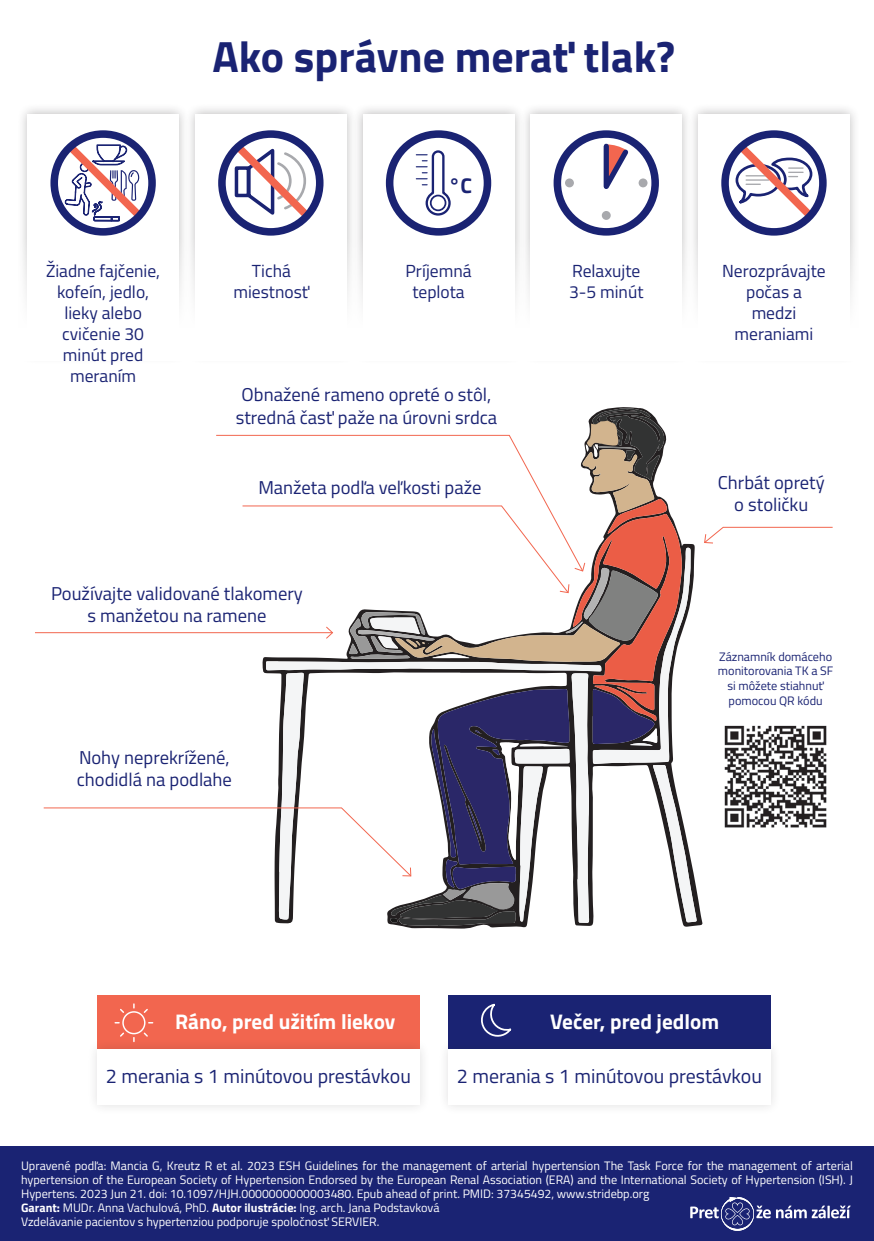
<style>
.page{position:relative;width:874px;height:1241px;background:#fff}
.page>*{position:absolute;margin:0;border:0;box-sizing:border-box;transform-origin:0 0}
.t1{font:700 43.75px "Titillium Web";color:#1a2373}
.t2{font:700 21.35px "Titillium Web";color:#1a2373}
.t3{font:700 21.18px "Titillium Web";color:#fff}
.t4{font:19.95px "Titillium Web";color:#1a2373}
.t5{font:18.55px/22.2px "Titillium Web";color:#1a2373;text-align:center}
.t6{font:17.5px/21px "Titillium Web";color:#1a2373;text-align:center}
.t7{font:12.25px/14px "Titillium Web";color:#fff;text-align:justify}
.t8{font:12.25px/14.7px "Titillium Web";color:#1a2373}
.s1{font-weight:700}
</style>
<div class="page">
<div style="left:687px;top:103px;width:172px;height:261px;background:#231f20;opacity:.3"></div>
<div style="left:698px;top:114px;width:151px;height:239px;background:#fff"></div>
<div style="left:520px;top:103px;width:172px;height:261px;background:#231f20;opacity:.3"></div>
<div style="left:530px;top:114px;width:151px;height:239px;background:#fff"></div>
<div style="left:352px;top:103px;width:172px;height:261px;background:#231f20;opacity:.3"></div>
<div style="left:363px;top:114px;width:151px;height:239px;background:#fff"></div>
<div style="left:185px;top:103px;width:172px;height:261px;background:#231f20;opacity:.3"></div>
<div style="left:195px;top:114px;width:151px;height:239px;background:#fff"></div>
<div style="left:17px;top:103px;width:172px;height:261px;background:#231f20;opacity:.3"></div>
<div style="left:28px;top:114px;width:150px;height:239px;background:#fff"></div>
<div style="left:0;top:235px;width:872px;height:126px;background:#fff"></div>
<div style="left:0;top:1146px;width:873px;height:94px;background:#1a2373"></div>
<hr style="left:35px;top:632px;width:297px;height:1px;background:#f2664f">
<svg style="left:43px;top:408px;width:653px;height:517px"></svg>
<svg style="left:704px;top:526px;width:129px;height:18px"></svg>
<div style="left:97px;top:995px;width:322px;height:55px;background:#f2664f"></div>
<div style="left:87px;top:1037px;width:342px;height:77px;background:#231f20;opacity:.15"></div>
<div style="left:97px;top:1048px;width:322px;height:56px;background:#fff"></div>
<svg style="left:114px;top:1003px;width:40px;height:39px"></svg>
<div style="left:553px;top:130px;width:105px;height:105px;border:8px solid #1a2373;border-radius:50%"></div>
<svg style="left:603px;top:141px;width:29px;height:48px"></svg>
<div style="left:564px;top:178px;width:9px;height:9px;background:#a8a9ad;border-radius:50%"></div>
<div style="left:638px;top:178px;width:9px;height:9px;background:#a8a9ad;border-radius:50%"></div>
<div style="left:601px;top:211px;width:9px;height:9px;background:#a8a9ad;border-radius:50%"></div>
<svg style="left:228px;top:138px;width:89px;height:88px"></svg>
<div style="left:218px;top:130px;width:105px;height:105px;border:8px solid #1a2373;border-radius:50%"></div>
<svg style="left:726px;top:137px;width:95px;height:89px"></svg>
<div style="left:721px;top:130px;width:105px;height:105px;border:8px solid #1a2373;border-radius:50%"></div>
<div style="left:385px;top:130px;width:106px;height:105px;border:8px solid #1a2373;border-radius:50%"></div>
<svg style="left:416px;top:150px;width:35px;height:66px"></svg>
<div style="left:429px;top:195px;width:17px;height:16px;border:2px solid #1a2373;border-radius:50%"></div>
<svg style="left:29px;top:103px;width:120px;height:133px"></svg>
<div style="left:50px;top:130px;width:106px;height:105px;border:8px solid #1a2373;border-radius:50%"></div>
<svg style="left:690px;top:1197px;width:160px;height:33px"></svg>
<img style="left:724px;top:725px;width:103px;height:103px">
<div style="left:448px;top:995px;width:322px;height:55px;background:#1a2373"></div>
<div style="left:437px;top:1037px;width:343px;height:77px;background:#231f20;opacity:.15"></div>
<div style="left:448px;top:1048px;width:322px;height:56px;background:#fff"></div>
<svg style="left:481px;top:1003px;width:31px;height:34px"></svg>
<p class="t1" style="left:212px;top:23px;width:464px">Ako správne merať tlak?</p>
<p class="t6" style="left:46px;top:259px;width:116px">Žiadne fajčenie, kofeín, jedlo, lieky alebo cvičenie 30 minút pred meraním</p>
<p class="t2" style="left:448px;top:169px;width:25px">°C</p>
<p class="t6" style="left:233px;top:259px;width:77px">Tichá miestnosť</p>
<p class="t6" style="left:405px;top:259px;width:67px">Príjemná teplota</p>
<p class="t6" style="left:568px;top:259px;width:76px;text-align:left">Relaxujte<br>3-5 minút</p>
<p class="t6" style="left:721px;top:259px;width:105px">Nerozprávajte počas a</p>
<p class="t6" style="left:734px;top:301px;width:80px">medzi meraniami</p>
<p class="t5" style="left:235px;top:382px;width:263px">Obnažené rameno opreté o stôl, stredná časť paže na úrovni srdca</p>
<p class="t5" style="left:258px;top:475px;width:224px">Manžeta podľa veľkosti paže</p>
<p class="t5" style="left:717px;top:470px;width:108px">Chrbát opretý o stoličku</p>
<p class="t5" style="left:51px;top:581px;width:253px">Používajte validované tlakomery</p>
<p class="t5" style="left:87px;top:603px;width:180px">s manžetou na ramene</p>
<p class="t5" style="left:77px;top:745px;width:157px;text-align:left">Nohy neprekrížené, chodidlá na podlahe</p>
<p class="t8" style="left:717px;top:648px;width:117px">Záznamník domáceho monitorovania TK a SF</p>
<p class="t8" style="left:727px;top:677px;width:98px">si môžete stiahnuť pomocou QR kódu</p>
<p class="t3" style="left:175px;top:1005px;width:221px">Ráno, pred užitím liekov</p>
<p class="t4" style="left:106px;top:1060px;width:306px">2 merania s 1 minútovou prestávkou</p>
<p class="t3" style="left:549px;top:1005px;width:170px">Večer, pred jedlom</p>
<p class="t4" style="left:456px;top:1060px;width:306px">2 merania s 1 minútovou prestávkou</p>
<p class="t7" style="left:21px;top:1158px;width:832px">Upravené podľa: Mancia G, Kreutz R et al. 2023 ESH Guidelines for the management of arterial hypertension The Task Force for the management of arterial hypertension of the European Society of Hypertension Endorsed by the European Renal Association (ERA) and the International Society of Hypertension (ISH). J Hypertens. 2023 Jun 21. doi: 10.1097/HJH.0000000000003480. Epub ahead of print. PMID: 37345492, www.stridebp.org</p>
<p class="t7" style="left:21px;top:1200px;width:420px"><span class="s1">Garant:</span> MUDr. Anna Vachulová, PhD. <span class="s1">Autor ilustrácie:</span> Ing. arch. Jana Podstavková</p>
<p class="t7" style="left:21px;top:1214px;width:359px">Vzdelávanie pacientov s hypertenziou podporuje spoločnosť SERVIER.</p>
</div>
